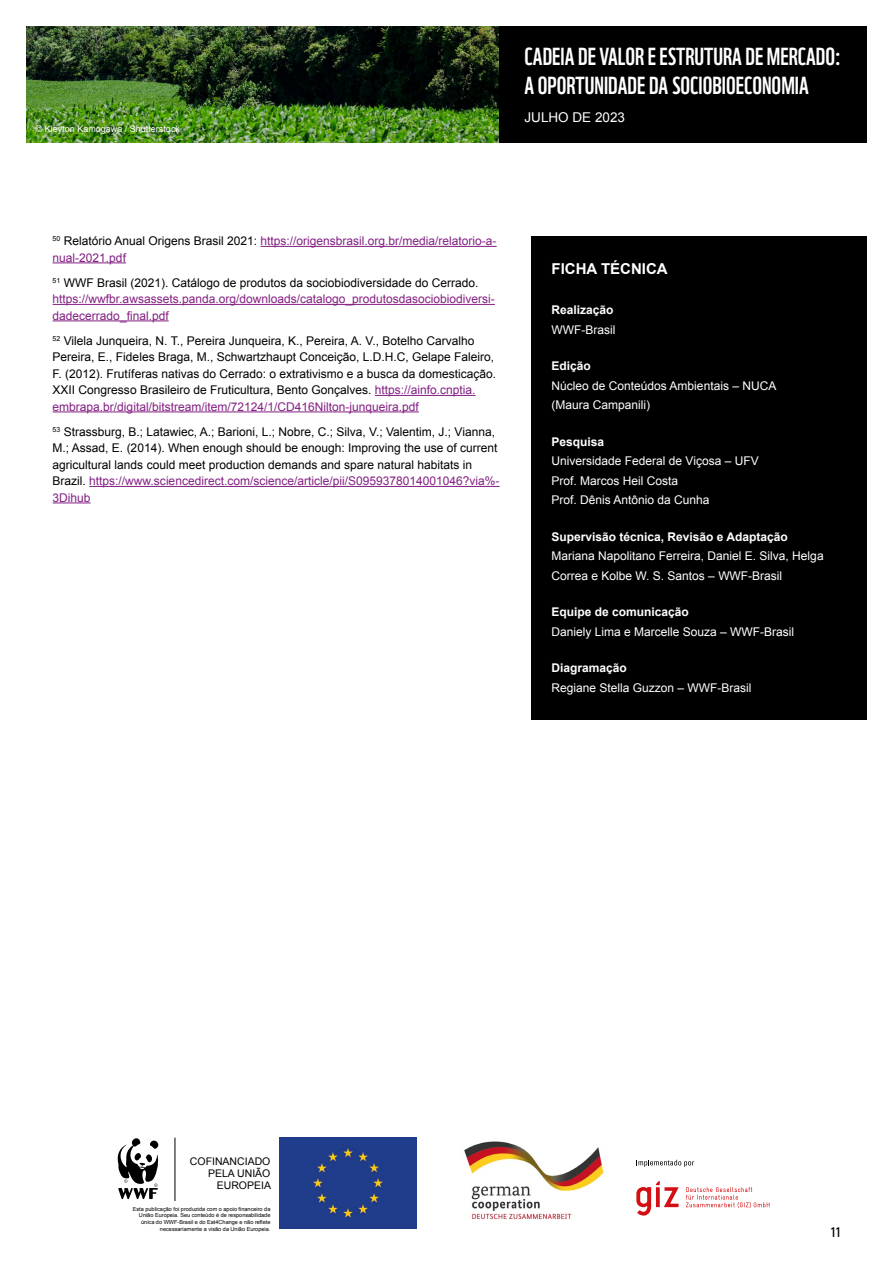
<style>
.page{position:relative;width:893px;height:1263px;background:#fff}
.page>*{position:absolute;margin:0;border:0;box-sizing:border-box;transform-origin:0 0}
.t1{font:24px/28.8px "WWF";color:#fff}
.t2{font:700 15px "Arial";color:#fff}
.t3{font:13.5px "Arial";color:#fff}
.t4{font:13.5px "WWF";color:#000}
.t5{font:12px/16.5px "Arial";color:#000}
.t6{font:12px/19.5px "Arial";color:#fff}
.t7{font:12px/16.5px "Arial";color:#831f82}
.t8{font:700 12px "Arial";color:#fff}
.t9{font:10.5px/12px "Arial";color:#000;text-align:right}
.t10{font:9px "Arial";color:#fff}
.t11{font:5.55px/6.6px "Arial";color:#000;text-align:right}
.s1{color:#000}
.s2{color:#831f82}
</style>
<div class="page">
<img style="left:26px;top:26px;width:473px;height:116px">
<div style="left:499px;top:26px;width:368px;height:116px;background:#000"></div>
<div style="left:531px;top:236px;width:336px;height:484px;background:#000"></div>
<hr style="left:261px;top:246px;width:236px;height:1px;background:#831f82">
<hr style="left:53px;top:262px;width:73px;height:1px;background:#831f82">
<hr style="left:53px;top:304px;width:442px;height:1px;background:#831f82">
<hr style="left:53px;top:320px;width:116px;height:1px;background:#831f82">
<hr style="left:375px;top:395px;width:100px;height:1px;background:#831f82">
<hr style="left:53px;top:411px;width:366px;height:1px;background:#831f82">
<hr style="left:89px;top:486px;width:411px;height:1px;background:#831f82">
<hr style="left:53px;top:502px;width:38px;height:1px;background:#831f82">
<img style="left:464px;top:1141px;width:140px;height:79px">
<svg style="left:636px;top:1181px;width:43px;height:35px"></svg>
<svg style="left:686px;top:1187px;width:83px;height:21px"></svg>
<svg style="left:636px;top:1160px;width:58px;height:7px"></svg>
<svg style="left:117px;top:1138px;width:42px;height:61px"></svg>
<div style="left:279px;top:1137px;width:137px;height:92px;background:#203d8b"></div>
<hr style="left:175px;top:1137px;width:1px;height:64px;background:#000">
<p class="t10" style="left:36px;top:123px;width:146px">© Kleyton Kamogawa / Shutterstock</p>
<h1 class="t1" style="left:525px;top:40px;width:318px">CADEIA DE VALOR E ESTRUTURA DE MERCADO:<br>A OPORTUNIDADE DA SOCIOBIOECONOMIA</h1>
<p class="t3" style="left:525px;top:109px;width:102px">JULHO DE 2023</p>
<p class="t7" style="left:53px;top:233px;width:446px"><sup>50</sup> <span class="s1">Relatório Anual Origens Brasil 2021:</span> https://origensbrasil.org.br/media/relatorio-a&shy;nual-2021.pdf</p>
<p class="t7" style="left:53px;top:274px;width:444px"><sup>51</sup> <span class="s1">WWF Brasil (2021). Catálogo de produtos da sociobiodiversidade do Cerrado. </span>https://wwfbr.awsassets.panda.org/downloads/catalogo_produtosdasociobiodiversi&shy;dadecerrado_final.pdf</p>
<p class="t5" style="left:53px;top:332px;width:445px"><sup>52</sup> Vilela Junqueira, N. T., Pereira Junqueira, K., Pereira, A. V., Botelho Carvalho Pereira, E., Fideles Braga, M., Schwartzhaupt Conceição, L.D.H.C, Gelape Faleiro, F. (2012). Frutíferas nativas do Cerrado: o extrativismo e a busca da domesticação.<br>XXII Congresso Brasileiro de Fruticultura, Bento Gonçalves. <span class="s2">https://ainfo.cnptia. embrapa.br/digital/bitstream/item/72124/1/CD416Nilton-junqueira.pdf</span></p>
<p class="t5" style="left:53px;top:423px;width:448px"><sup>53</sup> Strassburg, B.; Latawiec, A.; Barioni, L.; Nobre, C.; Silva, V.; Valentim, J.; Vianna, M.; Assad, E. (2014). When enough should be enough: Improving the use of current agricultural lands could meet production demands and spare natural habitats in Brazil. <span class="s2">https://www.sciencedirect.com/science/article/pii/S0959378014001046?via%- 3Dihub</span></p>
<p class="t2" style="left:552px;top:258px;width:118px">FICHA TÉCNICA</p>
<p class="t8" style="left:552px;top:302px;width:64px">Realização</p>
<p class="t6" style="left:552px;top:320px;width:65px">WWF-Brasil</p>
<p class="t8" style="left:552px;top:358px;width:41px">Edição</p>
<p class="t6" style="left:552px;top:376px;width:226px">Núcleo de Conteúdos Ambientais – NUCA (Maura Campanili)</p>
<p class="t8" style="left:552px;top:433px;width:54px">Pesquisa</p>
<p class="t6" style="left:552px;top:451px;width:209px">Universidade Federal de Viçosa – UFV<br>Prof. Marcos Heil Costa<br>Prof. Dênis Antônio da Cunha</p>
<p class="t8" style="left:552px;top:528px;width:238px">Supervisão técnica, Revisão e Adaptação</p>
<p class="t6" style="left:552px;top:546px;width:274px">Mariana Napolitano Ferreira, Daniel E. Silva, Helga<br>Correa e Kolbe W. S. Santos – WWF-Brasil</p>
<p class="t8" style="left:552px;top:604px;width:139px">Equipe de comunicação</p>
<p class="t6" style="left:552px;top:622px;width:244px">Daniely Lima e Marcelle Souza – WWF-Brasil</p>
<p class="t8" style="left:552px;top:660px;width:77px">Diagramação</p>
<p class="t6" style="left:552px;top:678px;width:202px">Regiane Stella Guzzon – WWF-Brasil</p>
<p class="t9" style="left:190px;top:1155px;width:83px">COFINANCIADO<br>PELA UNIÃO<br>EUROPEIA</p>
<p class="t11" style="left:133px;top:1205px;width:139px">Esta publicação foi produzida com o apoio financeiro da União Europeia. Seu conteúdo é de responsabilidade única do WWF-Brasil e do Eat4Change e não reflete necessariamente a visão da União Europeia.</p>
<p class="t4" style="left:830px;top:1221px;width:11px">11</p>
</div>
